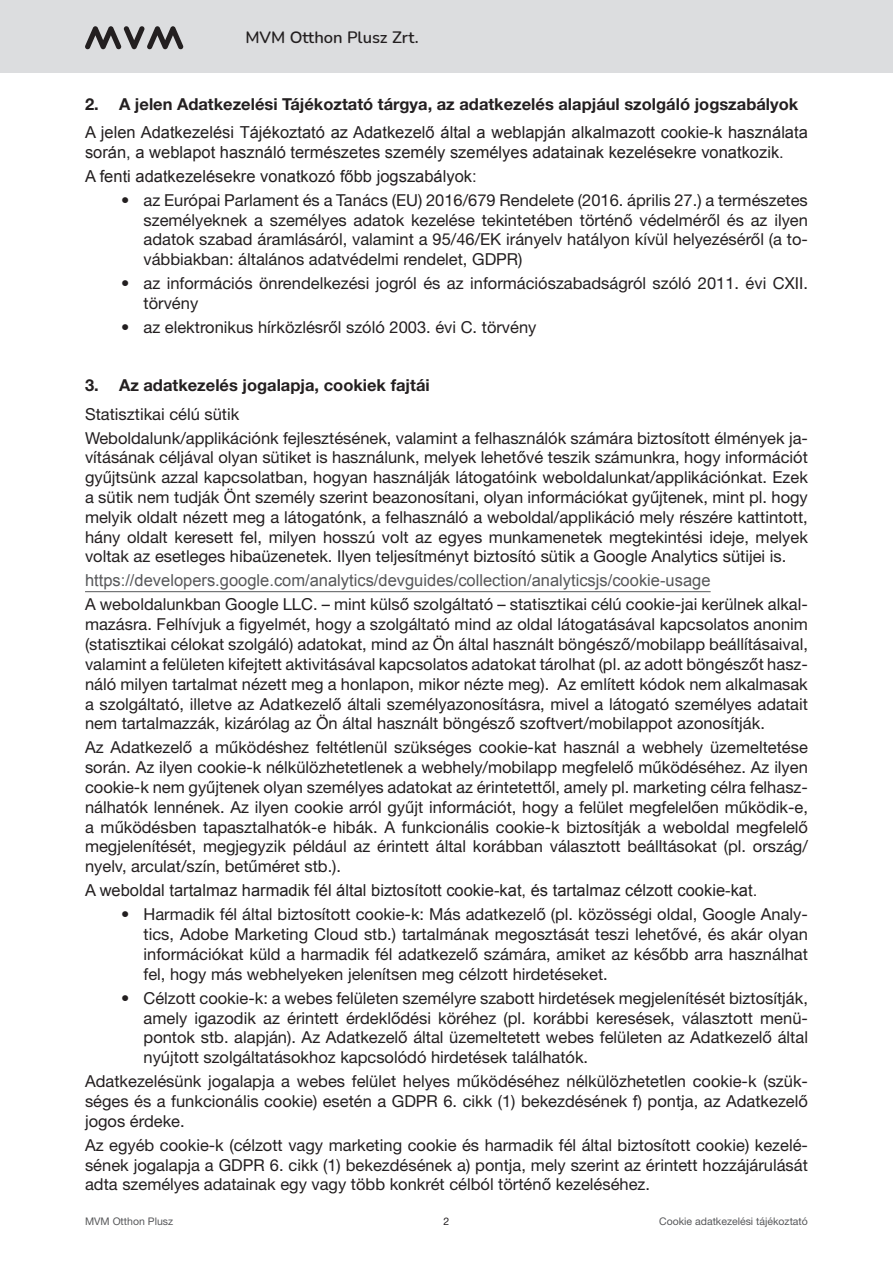
<style>
.page{position:relative;width:893px;height:1263px;background:#fff}
.page>*{position:absolute;margin:0;border:0;box-sizing:border-box;transform-origin:0 0}
.t1{font:16.5px/19.8px "Helvetica Neue LT Std";color:#231f20;text-align:justify}
.t2{font:16.5px/19.8px "Arial";color:#231f20}
.t3{font:700 16.5px "Helvetica Neue LT Std";color:#231f20}
.t4{font:16.5px "Arial";color:#57585a}
.t5{font:600 16.5px "Nunito";color:#231f20}
.t6{font:10.5px "Helvetica Neue LT Std";color:#57585a}
.t7{font:10.5px "Helvetica Neue LT Std";color:#231f20}
</style>
<div class="page">
<div style="left:0;top:0;width:893px;height:72px;background:#dcdddf"></div>
<svg style="left:85px;top:26px;width:99px;height:24px"></svg>
<hr style="left:85px;top:591px;width:626px;height:1px;background:#57585a">
<p class="t5" style="left:245px;top:26px;width:175px">MVM Otthon Plusz Zrt.</p>
<p class="t3" style="left:85px;top:93px;width:715px">2. A jelen Adatkezelési Tájékoztató tárgya, az adatkezelés alapjául szolgáló jogszabályok</p>
<p class="t2" style="left:85px;top:122px;width:724px">A jelen Adatkezelési Tájékoztató az Adatkezelő által a weblapján alkalmazott cookie-k használata során, a weblapot használó természetes személy személyes adatainak kezelésekre vonatkozik.</p>
<p class="t2" style="left:85px;top:166px;width:393px">A fenti adatkezelésekre vonatkozó főbb jogszabályok:</p>
<p class="t1" style="left:144px;top:190px;width:666px;text-indent:-22px">• az Európai Parlament és a Tanács (EU) 2016/679 Rendelete (2016. április 27.) a természetes személyeknek a személyes adatok kezelése tekintetében történő védelméről és az ilyen adatok szabad áramlásáról, valamint a 95/46/EK irányelv hatályon kívül helyezéséről (a to&shy;vábbiakban: általános adatvédelmi rendelet, GDPR)</p>
<p class="t1" style="left:144px;top:273px;width:666px;text-indent:-22px">• az információs önrendelkezési jogról és az információszabadságról szóló 2011. évi CXII. törvény</p>
<p class="t1" style="left:121px;top:317px;width:417px">• az elektronikus hírközlésről szóló 2003. évi C. törvény</p>
<p class="t3" style="left:85px;top:375px;width:346px">3. Az adatkezelés jogalapja, cookiek fajtái</p>
<p class="t1" style="left:85px;top:403px;width:156px">Statisztikai célú sütik</p>
<p class="t1" style="left:85px;top:428px;width:724px">Weboldalunk/applikációnk fejlesztésének, valamint a felhasználók számára biztosított élmények ja&shy;vításának céljával olyan sütiket is használunk, melyek lehetővé teszik számunkra, hogy információt gyűjtsünk azzal kapcsolatban, hogyan használják látogatóink weboldalunkat/applikációnkat. Ezek a sütik nem tudják Önt személy szerint beazonosítani, olyan információkat gyűjtenek, mint pl. hogy melyik oldalt nézett meg a látogatónk, a felhasználó a weboldal/applikáció mely részére kattintott, hány oldalt keresett fel, milyen hosszú volt az egyes munkamenetek megtekintési ideje, melyek voltak az esetleges hibaüzenetek. Ilyen teljesítményt biztosító sütik a Google Analytics sütijei is.</p>
<p class="t4" style="left:85px;top:570px;width:627px">https://developers.google.com/analytics/devguides/collection/analyticsjs/cookie-usage</p>
<p class="t1" style="left:85px;top:594px;width:724px">A weboldalunkban Google LLC. – mint külső szolgáltató – statisztikai célú cookie-jai kerülnek alkal&shy;mazásra. Felhívjuk a figyelmét, hogy a szolgáltató mind az oldal látogatásával kapcsolatos anonim (statisztikai célokat szolgáló) adatokat, mind az Ön által használt böngésző/mobilapp beállításaival, valamint a felületen kifejtett aktivitásával kapcsolatos adatokat tárolhat (pl. az adott böngészőt hasz&shy;náló milyen tartalmat nézett meg a honlapon, mikor nézte meg). Az említett kódok nem alkalmasak a szolgáltató, illetve az Adatkezelő általi személyazonosításra, mivel a látogató személyes adatait nem tartalmazzák, kizárólag az Ön által használt böngésző szoftvert/mobilappot azonosítják.</p>
<p class="t1" style="left:85px;top:737px;width:724px">Az Adatkezelő a működéshez feltétlenül szükséges cookie-kat használ a webhely üzemeltetése során. Az ilyen cookie-k nélkülözhetetlenek a webhely/mobilapp megfelelő működéséhez. Az ilyen cookie-k nem gyűjtenek olyan személyes adatokat az érintetettől, amely pl. marketing célra felhasz&shy;nálhatók lennének. Az ilyen cookie arról gyűjt információt, hogy a felület megfelelően működik-e, a működésben tapasztalhatók-e hibák. A funkcionális cookie-k biztosítják a weboldal megfelelő megjelenítését, megjegyzik például az érintett által korábban választott beálltásokat (pl. ország/ nyelv, arculat/szín, betűméret stb.).</p>
<p class="t2" style="left:85px;top:881px;width:674px">A weboldal tartalmaz harmadik fél által biztosított cookie-kat, és tartalmaz célzott cookie-kat.</p>
<p class="t1" style="left:144px;top:904px;width:666px;text-indent:-22px">• Harmadik fél által biztosított cookie-k: Más adatkezelő (pl. közösségi oldal, Google Analy&shy;tics, Adobe Marketing Cloud stb.) tartalmának megosztását teszi lehetővé, és akár olyan információkat küld a harmadik fél adatkezelő számára, amiket az később arra használhat fel, hogy más webhelyeken jelenítsen meg célzott hirdetéseket.</p>
<p class="t1" style="left:144px;top:988px;width:666px;text-indent:-22px">• Célzott cookie-k: a webes felületen személyre szabott hirdetések megjelenítését biztosítják, amely igazodik az érintett érdeklődési köréhez (pl. korábbi keresések, választott menü&shy;pontok stb. alapján). Az Adatkezelő által üzemeltetett webes felületen az Adatkezelő által nyújtott szolgáltatásokhoz kapcsolódó hirdetések találhatók.</p>
<p class="t1" style="left:85px;top:1071px;width:724px">Adatkezelésünk jogalapja a webes felület helyes működéséhez nélkülözhetetlen cookie-k (szük&shy;séges és a funkcionális cookie) esetén a GDPR 6. cikk (1) bekezdésének f) pontja, az Adatkezelő jogos érdeke.</p>
<p class="t1" style="left:85px;top:1135px;width:724px">Az egyéb cookie-k (célzott vagy marketing cookie és harmadik fél által biztosított cookie) kezelé&shy;sének jogalapja a GDPR 6. cikk (1) bekezdésének a) pontja, mely szerint az érintett hozzájárulását adta személyes adatainak egy vagy több konkrét célból történő kezeléséhez.</p>
<p class="t6" style="left:85px;top:1215px;width:90px">MVM Otthon Plusz</p>
<p class="t7" style="left:444px;top:1215px;width:7px">2</p>
<p class="t6" style="left:659px;top:1215px;width:150px">Cookie adatkezelési tájékoztató</p>
</div>
